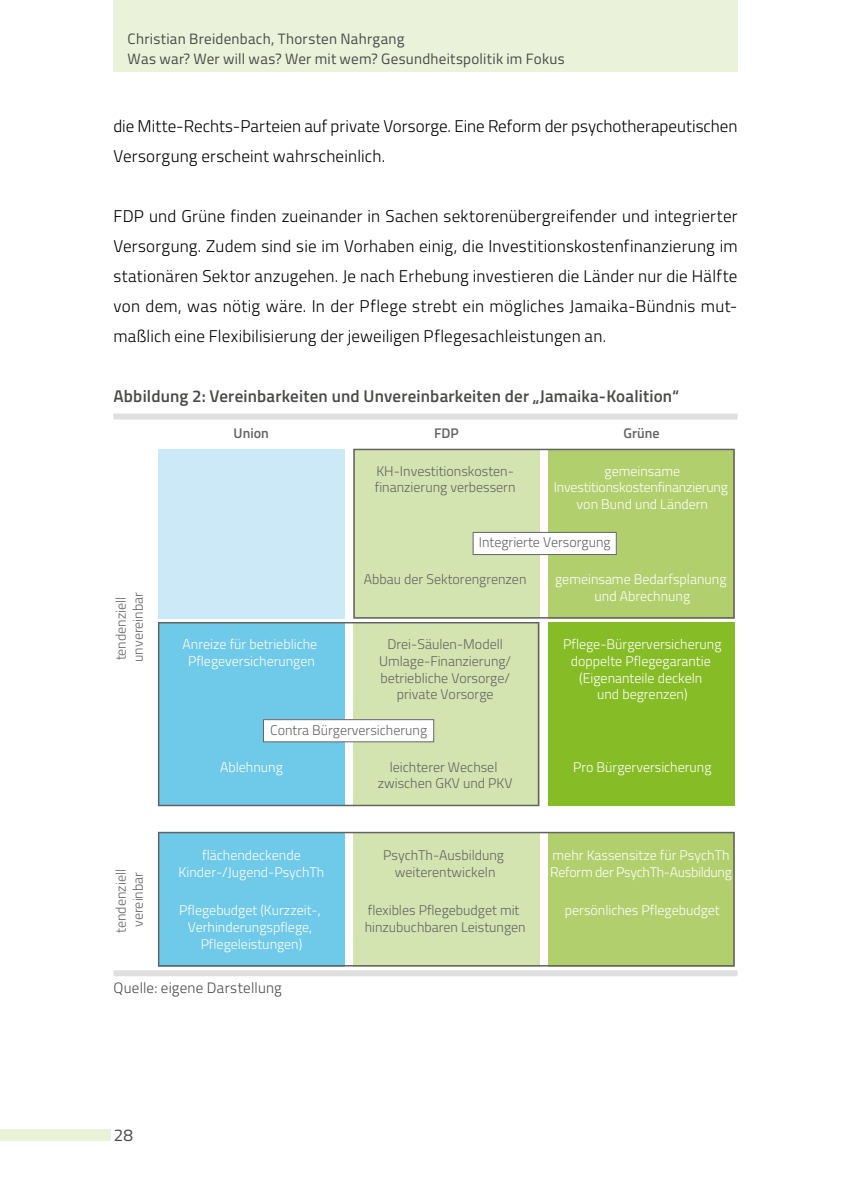
<style>
.page{position:relative;width:851px;height:1191px;background:#fff}
.page>*{position:absolute;margin:0;border:0;box-sizing:border-box;transform-origin:0 0}
.Blocksatz__Raster_au{font:300 17px/30px "Titillium";letter-spacing:.01em;color:#000}
.Head_Abbildungen_Kar{font:600 17px "Titillium";letter-spacing:.01em;color:#4a4a49}
.t1{font:17px "Titillium";color:#4a4a49}
.t2{font:15px/20px "Titillium";letter-spacing:.015em;color:#4a4a49}
.Quellenangaben_Abbil{font:300 15px "Titillium";letter-spacing:.015em;color:#4a4a49}
.t3{font:300 14px/16.8px "Titillium";color:#fff;text-align:center}
.t4{font:300 14px/16.8px "Titillium";color:#646363;text-align:center}
.t5{font:600 14px "Titillium";color:#646363}
</style>
<div class="page">
<div style="left:113px;top:0;width:624px;height:71px;background:#eaf2da"></div>
<div style="left:0;top:1129px;width:111px;height:11px;background:#eaf2da"></div>
<div style="left:113px;top:413px;width:624px;height:6px;background:#dfdfdf"></div>
<div style="left:113px;top:970px;width:624px;height:6px;background:#dfdfdf"></div>
<div style="left:548px;top:622px;width:186px;height:183px;background:#86bc25"></div>
<div style="left:158px;top:449px;width:186px;height:169px;background:#cbe9f7"></div>
<svg style="left:353px;top:449px;width:381px;height:169px;background:#c4d994"></svg>
<svg style="left:158px;top:622px;width:381px;height:184px;background:#a6d6cc"></svg>
<svg style="left:158px;top:832px;width:576px;height:134px;background:#a7d2ac"></svg>
<p class="t2" style="left:128px;top:28px;width:438px">Christian Breidenbach, Thorsten Nahrgang<br>Was war? Wer will was? Wer mit wem? Gesundheitspolitik im Fokus</p>
<p class="Blocksatz__Raster_au" style="left:113px;top:110px;width:625px">die Mitte-Rechts-Parteien auf private Vorsorge. Eine Reform der psychotherapeutischen<br>Versorgung erscheint wahrscheinlich.</p>
<p class="Blocksatz__Raster_au" style="left:113px;top:200px;width:625px;text-align:justify">FDP und Grüne finden zueinander in Sachen sektorenübergreifender und integrierter Versorgung. Zudem sind sie im Vorhaben einig, die Investitionskostenfinanzierung im stationären Sektor anzugehen. Je nach Erhebung investieren die Länder nur die Hälfte von dem, was nötig wäre. In der Pflege strebt ein mögliches Jamaika-Bündnis mut&shy;maßlich eine Flexibilisierung der jeweiligen Pflegesachleistungen an.</p>
<p class="Head_Abbildungen_Kar" style="left:113px;top:383px;width:567px">Abbildung 2: Vereinbarkeiten und Unvereinbarkeiten der „Jamaika-Koalition“</p>
<p class="t5" style="left:233px;top:423px;width:37px">Union</p>
<p class="t5" style="left:434px;top:423px;width:26px">FDP</p>
<p class="t5" style="left:623px;top:423px;width:37px">Grüne</p>
<p class="t4" style="left:375px;top:461px;width:142px;text-align:left">KH-Investitionskosten&shy;finanzierung verbessern</p>
<p class="t3" style="left:553px;top:461px;width:176px">gemeinsame<br>Investitionskostenfinanzierung von Bund und Ländern</p>
<p class="t4" style="left:112px;top:662px;width:71px;text-align:left;rotate:-90deg">tendenziell unvereinbar</p>
<p class="t4" style="left:112px;top:933px;width:65px;rotate:-90deg">tendenziell vereinbar</p>
<p class="t3" style="left:183px;top:635px;width:136px">Anreize für betriebliche<br>Pflegeversicherungen</p>
<p class="t4" style="left:478px;top:533px;width:133px">Integrierte Versorgung</p>
<p class="t4" style="left:364px;top:570px;width:164px">Abbau der Sektorengrenzen</p>
<p class="t3" style="left:555px;top:570px;width:173px">gemeinsame Bedarfsplanung und Abrechnung</p>
<p class="t4" style="left:379px;top:635px;width:133px">Drei-Säulen-Modell<br>Umlage-Finanzierung/ betriebliche Vorsorge/ private Vorsorge</p>
<p class="t3" style="left:563px;top:635px;width:160px">Pflege-Bürgerversicherung doppelte Pflegegarantie (Eigenanteile deckeln<br>und begrenzen)</p>
<p class="t4" style="left:270px;top:720px;width:158px">Contra Bürgerversicherung</p>
<p class="t3" style="left:220px;top:757px;width:64px">Ablehnung</p>
<p class="t3" style="left:573px;top:757px;width:140px">Pro Bürgerversicherung</p>
<p class="t4" style="left:378px;top:757px;width:136px">leichterer Wechsel zwischen GKV und PKV</p>
<p class="t3" style="left:179px;top:846px;width:147px">flächendeckende<br>Kinder-/Jugend-PsychTh</p>
<p class="t4" style="left:383px;top:846px;width:122px">PsychTh-Ausbildung weiterentwickeln</p>
<p class="t3" style="left:550px;top:846px;width:183px;text-align:left">mehr Kassensitze für PsychTh<br>Reform der PsychTh-Ausbildung</p>
<p class="t3" style="left:179px;top:901px;width:143px">Pflegebudget (Kurzzeit-,</p>
<p class="t3" style="left:564px;top:901px;width:156px">persönliches Pflegebudget</p>
<p class="t3" style="left:188px;top:918px;width:126px">Verhinderungspflege,<br>Pflegeleistungen)</p>
<p class="t4" style="left:364px;top:901px;width:162px;text-align:left">flexibles Pflegebudget mit hinzubuchbaren Leistungen</p>
<p class="Quellenangaben_Abbil" style="left:113px;top:977px;width:170px">Quelle: eigene Darstellung</p>
<p class="t1" style="left:114px;top:1122px;width:21px">28</p>
</div>
